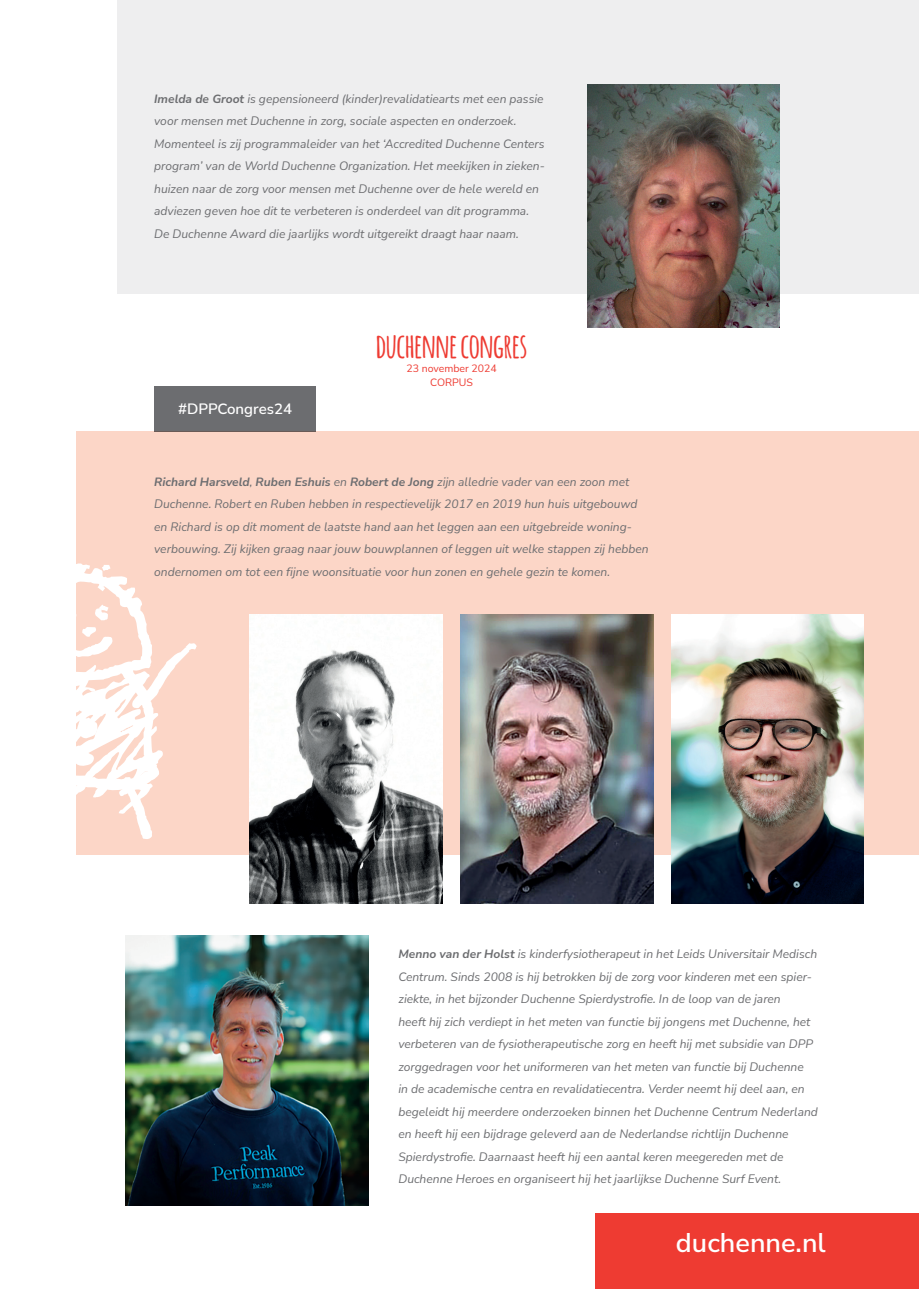
<style>
.page{position:relative;width:919px;height:1289px;background:#fff}
.page>*{position:absolute;margin:0;border:0;box-sizing:border-box;transform-origin:0 0}
.t1{font:700 33.75px "Amatic";color:#ee3b32}
.t2{font:600 27px "Nunito Sans";color:#fff}
.t3{font:600 15px "Nunito Sans";color:#fff}
.t4{font:italic 12px/22.5px "Nunito Sans";color:#6c6d70}
.t5{font:10.5px/13.8px "Nunito Sans";color:#ee3b32;text-align:center}
.s1{font-weight:700}
</style>
<div class="page">
<div style="left:117px;top:0;width:801px;height:293px;background:#eeeeef"></div>
<div style="left:77px;top:432px;width:841px;height:423px;background:#fcd6c7"></div>
<img style="left:587px;top:84px;width:192px;height:243px">
<img style="left:671px;top:614px;width:192px;height:289px">
<img style="left:460px;top:614px;width:193px;height:289px">
<img style="left:250px;top:614px;width:192px;height:289px">
<div style="left:154px;top:387px;width:162px;height:45px;background:#6c6d70"></div>
<div style="left:595px;top:1213px;width:323px;height:75px;background:#ee3b32"></div>
<svg style="left:77px;top:563px;width:120px;height:276px"></svg>
<img style="left:126px;top:935px;width:242px;height:270px">
<p class="t4" style="left:154px;top:87px;width:392px"><span class="s1">Imelda de Groot</span> is gepensioneerd (kinder)revalidatiearts met een passie voor mensen met Duchenne in zorg, sociale aspecten en onderzoek.<br>Momenteel is zij programmaleider van het ‘Accredited Duchenne Centers program’ van de World Duchenne Organization. Het meekijken in zieken&shy;huizen naar de zorg voor mensen met Duchenne over de hele wereld en adviezen geven hoe dit te verbeteren is onderdeel van dit programma.<br>De Duchenne Award die jaarlijks wordt uitgereikt draagt haar naam.</p>
<p class="t3" style="left:178px;top:398px;width:115px">#DPPCongres24</p>
<h1 class="t1" style="left:376px;top:322px;width:152px">DUCHENNE CONGRES</h1>
<p class="t5" style="left:406px;top:361px;width:92px">23 november 2024<br>CORPUS</p>
<p class="t4" style="left:154px;top:469px;width:496px"><span class="s1">Richard Harsveld</span>, <span class="s1">Ruben Eshuis</span> en <span class="s1">Robert de Jong</span> zijn alledrie vader van een zoon met Duchenne. Robert en Ruben hebben in respectievelijk 2017 en 2019 hun huis uitgebouwd en Richard is op dit moment de laatste hand aan het leggen aan een uitgebreide woning&shy;verbouwing. Zij kijken graag naar jouw bouwplannen of leggen uit welke stappen zij hebben ondernomen om tot een fijne woonsituatie voor hun zonen en gehele gezin te komen.</p>
<p class="t4" style="left:398px;top:942px;width:421px"><span class="s1">Menno van der Holst</span> is kinderfysiotherapeut in het Leids Universitair Medisch Centrum. Sinds 2008 is hij betrokken bij de zorg voor kinderen met een spier&shy;ziekte, in het bijzonder Duchenne Spierdystrofie. In de loop van de jaren<br>heeft hij zich verdiept in het meten van functie bij jongens met Duchenne, het verbeteren van de fysiotherapeutische zorg en heeft hij met subsidie van DPP zorggedragen voor het uniformeren van het meten van functie bij Duchenne<br>in de academische centra en revalidatiecentra. Verder neemt hij deel aan, en begeleidt hij meerdere onderzoeken binnen het Duchenne Centrum Nederland en heeft hij een bijdrage geleverd aan de Nederlandse richtlijn Duchenne Spierdystrofie. Daarnaast heeft hij een aantal keren meegereden met de Duchenne Heroes en organiseert hij het jaarlijkse Duchenne Surf Event.</p>
<h2 class="t2" style="left:676px;top:1223px;width:151px">duchenne.nl</h2>
</div>
